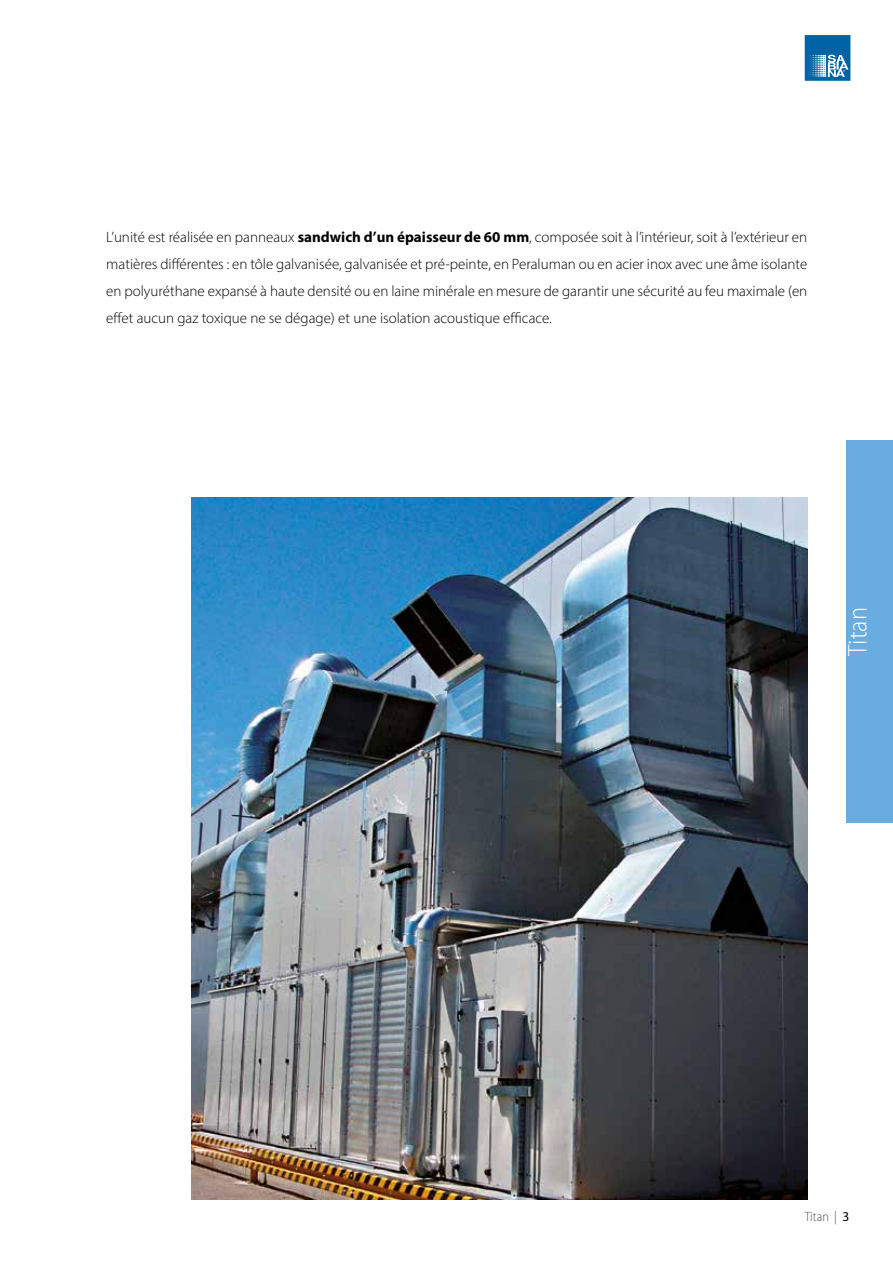
<style>
.page{position:relative;width:893px;height:1263px;background:#fff}
.page>*{position:absolute;margin:0;border:0;box-sizing:border-box;transform-origin:0 0}
.t1{font:300 semi-condensed 27px "Myriad Pro";color:#fff}
.t2{font:300 15px/27px "Myriad Pro";color:#000;text-align:justify}
.t3{font:300 semi-condensed 13.5px "Myriad Pro";color:#575756}
.s1{font-weight:700}
.s2{font-weight:400;font-stretch:normal;color:#000}
</style>
<div class="page">
<div style="left:846px;top:440px;width:47px;height:383px;background:#69acdf"></div>
<img style="left:191px;top:497px;width:617px;height:702px">
<svg style="left:805px;top:35px;width:45px;height:46px;background:#2f80b4"></svg>
<p class="t2" style="left:106px;top:224px;width:702px">L’unité est réalisée en panneaux <span class="s1">sandwich d’un épaisseur de 60 mm</span>, composée soit à l’intérieur, soit à l’extérieur en matières différentes : en tôle galvanisée, galvanisée et pré-peinte, en Peraluman ou en acier inox avec une âme isolante en polyuréthane expansé à haute densité ou en laine minérale en mesure de garantir une sécurité au feu maximale (en effet aucun gaz toxique ne se dégage) et une isolation acoustique efficace.</p>
<h1 class="t1" style="left:841px;top:656px;width:50px;rotate:-90deg">Titan</h1>
<p class="t3" style="left:805px;top:1208px;width:46px">Titan | <span class="s2">3</span></p>
</div>
